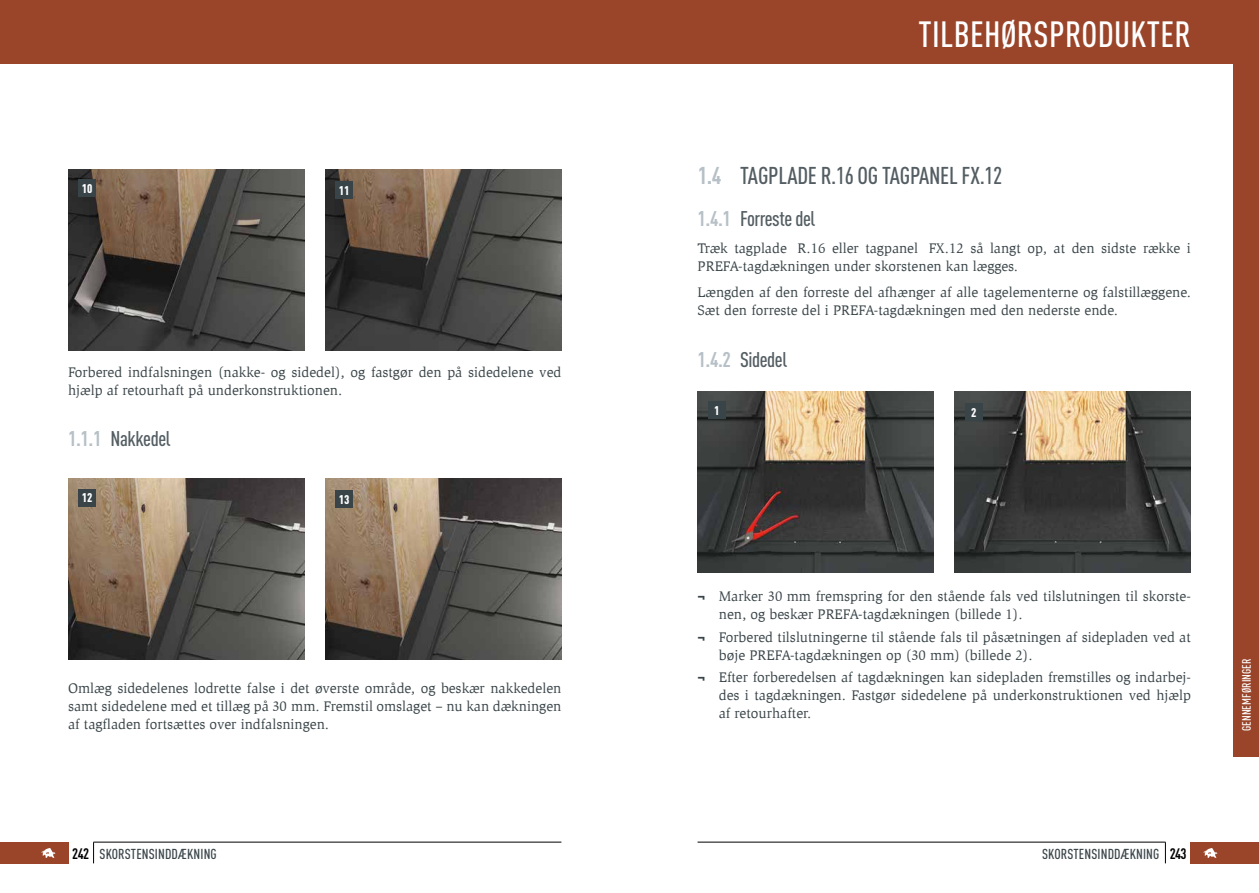
<style>
.page{position:relative;width:1259px;height:893px;background:#fff}
.page>*{position:absolute;margin:0;border:0;box-sizing:border-box;transform-origin:0 0}
.t1{font:500 condensed 36px "DIN Pro";letter-spacing:.01em;color:#fff}
.t2{font:500 condensed 24px "DIN Pro";letter-spacing:-.01em;color:#535d62}
.t3{font:500 condensed 21px "DIN Pro";letter-spacing:-.02em;color:#535d62}
.t4{font:14.25px/18px "Slimbach Pro";color:#394448}
.t5{font:500 condensed 14.25px "DIN Pro";letter-spacing:.01em;color:#394448}
.t6{font:900 condensed 12.45px "DIN Pro";color:#fff}
.t7{font:500 condensed 12px "DIN Pro";letter-spacing:.01em;color:#fff}
.s1{font-weight:700;color:#b6c0c6}
.s2{font-weight:700;font-size:15px;color:#000}
.s3{font-family:"DIN Pro";font-weight:700}
</style>
<div class="page">
<div style="left:1191px;top:842px;width:68px;height:21px;background:#9a452a"></div>
<hr style="left:697px;top:842px;width:468px;height:1px;background:#000">
<svg style="left:1165px;top:842px;width:1px;height:21px"></svg>
<svg style="left:1203px;top:848px;width:14px;height:10px"></svg>
<div style="left:0;top:842px;width:68px;height:21px;background:#9a452a"></div>
<hr style="left:93px;top:842px;width:468px;height:1px;background:#000">
<svg style="left:93px;top:842px;width:1px;height:21px"></svg>
<svg style="left:42px;top:848px;width:13px;height:10px"></svg>
<div style="left:0;top:0;width:1259px;height:64px;background:#9a452a"></div>
<img style="left:68px;top:169px;width:236px;height:181px">
<img style="left:325px;top:169px;width:236px;height:181px">
<div style="left:336px;top:181px;width:17px;height:17px;background:#394448"></div>
<div style="left:79px;top:180px;width:17px;height:17px;background:#394448"></div>
<img style="left:68px;top:479px;width:236px;height:181px">
<img style="left:325px;top:479px;width:236px;height:181px">
<div style="left:336px;top:491px;width:17px;height:17px;background:#394448"></div>
<div style="left:79px;top:489px;width:17px;height:17px;background:#394448"></div>
<img style="left:697px;top:391px;width:237px;height:182px">
<img style="left:954px;top:391px;width:237px;height:182px">
<div style="left:965px;top:403px;width:17px;height:17px;background:#394448"></div>
<div style="left:708px;top:402px;width:17px;height:17px;background:#394448"></div>
<div style="left:1233px;top:0;width:26px;height:757px;background:#9a452a"></div>
<p class="t6" style="left:82px;top:179px;width:12px">10</p>
<p class="t6" style="left:339px;top:180px;width:12px">11</p>
<p class="t4" style="left:68px;top:363px;width:495px">Forbered indfalsningen (nakke- og sidedel), og fastgør den på sidedelene ved hjælp af retourhaft på underkonstruktionen.</p>
<h3 class="t3" style="left:68px;top:423px;width:104px"><span class="s1">1.1.1</span> NAKKEDEL</h3>
<p class="t6" style="left:82px;top:488px;width:12px">12</p>
<p class="t6" style="left:339px;top:490px;width:12px">13</p>
<p class="t4" style="left:68px;top:679px;width:495px;text-align:justify">Omlæg sidedelenes lodrette false i det øverste område, og beskær nakkedelen samt sidedelene med et tillæg på 30 mm. Fremstil omslaget – nu kan dækningen af tagfladen fortsættes over indfalsningen.</p>
<p class="t5" style="left:72px;top:843px;width:146px"><span class="s2">242</span> SKORSTENSINDDÆKNING</p>
<h1 class="t1" style="left:918px;top:7px;width:274px">TILBEHØRSPRODUKTER</h1>
<h2 class="t2" style="left:697px;top:158px;width:306px"><span class="s1">1.4</span> TAGPLADE R.16 OG TAGPANEL FX.12</h2>
<h3 class="t3" style="left:697px;top:203px;width:119px"><span class="s1">1.4.1</span> FORRESTE DEL</h3>
<p class="t4" style="left:697px;top:239px;width:495px">Træk tagplade R.16 eller tagpanel FX.12 så langt op, at den sidste række i<br>PREFA-tagdækningen under skorstenen kan lægges.</p>
<p class="t4" style="left:697px;top:283px;width:495px">Længden af den forreste del afhænger af alle tagelementerne og falstillæggene.<br>Sæt den forreste del i PREFA-tagdækningen med den nederste ende.</p>
<h3 class="t3" style="left:697px;top:344px;width:91px"><span class="s1">1.4.2</span> SIDEDEL</h3>
<p class="t6" style="left:714px;top:401px;width:7px">1</p>
<p class="t6" style="left:971px;top:402px;width:7px">2</p>
<p class="t4" style="left:719px;top:587px;width:473px;text-indent:-21px"><span class="s3">¬</span> Marker 30 mm fremspring for den stående fals ved tilslutningen til skorste&shy;nen, og beskær PREFA-tagdækningen (billede 1).</p>
<p class="t4" style="left:719px;top:628px;width:473px;text-indent:-21px"><span class="s3">¬</span> Forbered tilslutningerne til stående fals til påsætningen af sidepladen ved at bøje PREFA-tagdækningen op (30 mm) (billede 2).</p>
<p class="t4" style="left:719px;top:668px;width:474px;text-align:justify;text-indent:-21px"><span class="s3">¬</span> Efter forberedelsen af tagdækningen kan sidepladen fremstilles og indarbej&shy;des i tagdækningen. Fastgør sidedelene på underkonstruktionen ved hjælp af retourhafter.</p>
<p class="t5" style="left:1042px;top:843px;width:146px">SKORSTENSINDDÆKNING <span class="s2">243</span></p>
<p class="t7" style="left:1237px;top:731px;width:74px;rotate:-90deg">GENNEMFØRINGER</p>
</div>
